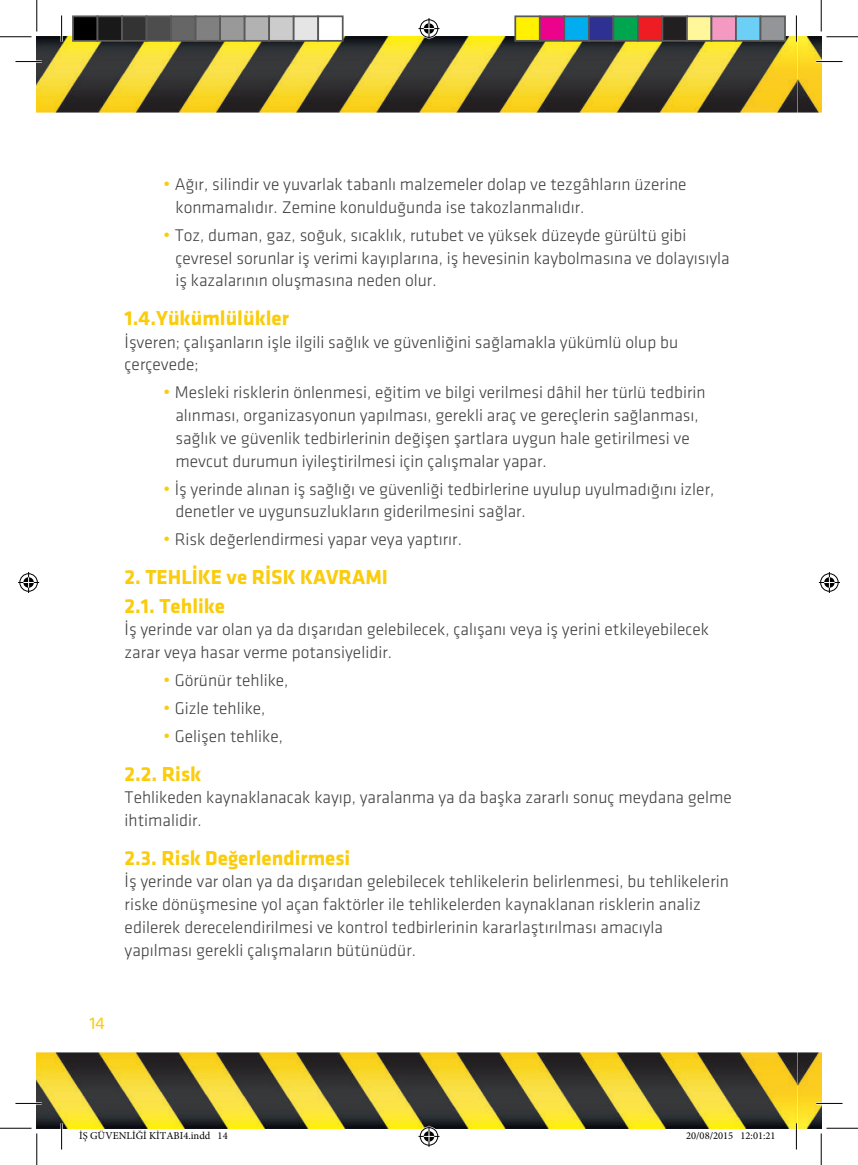
<style>
.page{position:relative;width:858px;height:1165px;background:#fff}
.page>*{position:absolute;margin:0;border:0;box-sizing:border-box;transform-origin:0 0}
.t1{font:700 21px/28.7px "Klavika";color:#facc0c}
.t2{font:300 17.5px/22.8px "Klavika";color:#3e3e3f}
.t3{font:17.5px "Klavika";color:#facc0c}
.t4{font:10.5px "Minion Pro";color:#000}
.s1{font-size:19.25px;color:#facc0c}
</style>
<div class="page">
<img style="left:37px;top:37px;width:784px;height:76px">
<img style="left:37px;top:1052px;width:784px;height:76px">
<hr style="left:15px;top:60px;width:27px;height:3px;background:#fff">
<hr style="left:816px;top:60px;width:26px;height:3px;background:#fff">
<hr style="left:15px;top:1102px;width:27px;height:2px;background:#fff">
<hr style="left:816px;top:1102px;width:26px;height:2px;background:#fff">
<hr style="left:60px;top:15px;width:3px;height:27px;background:#fff">
<hr style="left:60px;top:1123px;width:3px;height:26px;background:#fff">
<hr style="left:795px;top:15px;width:2px;height:27px;background:#fff">
<hr style="left:795px;top:1123px;width:2px;height:26px;background:#fff">
<svg style="left:15px;top:61px;width:27px;height:1px"></svg>
<svg style="left:816px;top:61px;width:26px;height:1px"></svg>
<svg style="left:15px;top:1103px;width:27px;height:1px"></svg>
<svg style="left:816px;top:1103px;width:26px;height:1px"></svg>
<svg style="left:61px;top:15px;width:1px;height:27px"></svg>
<svg style="left:61px;top:1123px;width:1px;height:26px"></svg>
<svg style="left:795px;top:15px;width:1px;height:27px"></svg>
<svg style="left:795px;top:1123px;width:1px;height:26px"></svg>
<hr style="left:0;top:36px;width:32px;height:1px;background:#000">
<hr style="left:826px;top:36px;width:31px;height:1px;background:#000">
<hr style="left:0;top:1128px;width:32px;height:1px;background:#000">
<hr style="left:826px;top:1128px;width:31px;height:1px;background:#000">
<hr style="left:36px;top:0;width:1px;height:31px;background:#000">
<hr style="left:36px;top:1133px;width:1px;height:32px;background:#000">
<hr style="left:820px;top:0;width:1px;height:31px;background:#000">
<hr style="left:820px;top:1133px;width:1px;height:32px;background:#000">
<svg style="left:418px;top:18px;width:21px;height:21px"></svg>
<svg style="left:418px;top:1126px;width:21px;height:21px"></svg>
<svg style="left:18px;top:572px;width:21px;height:21px"></svg>
<svg style="left:818px;top:572px;width:21px;height:21px"></svg>
<div style="left:73px;top:16px;width:24px;height:25px;background:#000"></div>
<div style="left:72px;top:15px;width:26px;height:27px;border:2px solid #595959"></div>
<div style="left:97px;top:16px;width:25px;height:25px;background:#191919"></div>
<div style="left:97px;top:15px;width:26px;height:27px;border:2px solid #595959"></div>
<div style="left:122px;top:16px;width:24px;height:25px;background:#333"></div>
<div style="left:121px;top:15px;width:26px;height:27px;border:2px solid #595959"></div>
<div style="left:146px;top:16px;width:25px;height:25px;background:#4d4d4d"></div>
<div style="left:146px;top:15px;width:26px;height:27px;border:2px solid #595959"></div>
<div style="left:171px;top:16px;width:24px;height:25px;background:#666"></div>
<div style="left:170px;top:15px;width:26px;height:27px;border:2px solid #595959"></div>
<div style="left:195px;top:16px;width:25px;height:25px;background:#808080"></div>
<div style="left:195px;top:15px;width:26px;height:27px;border:2px solid #595959"></div>
<div style="left:220px;top:16px;width:24px;height:25px;background:#999"></div>
<div style="left:219px;top:15px;width:26px;height:27px;border:2px solid #595959"></div>
<div style="left:244px;top:16px;width:25px;height:25px;background:#b2b2b2"></div>
<div style="left:244px;top:15px;width:26px;height:27px;border:2px solid #595959"></div>
<div style="left:269px;top:16px;width:24px;height:25px;background:#ccc"></div>
<div style="left:268px;top:15px;width:26px;height:27px;border:2px solid #595959"></div>
<div style="left:293px;top:16px;width:25px;height:25px;background:#e5e5e5"></div>
<div style="left:293px;top:15px;width:26px;height:27px;border:2px solid #595959"></div>
<div style="left:318px;top:16px;width:24px;height:25px;background:#fff"></div>
<div style="left:317px;top:15px;width:26px;height:27px;border:2px solid #595959"></div>
<div style="left:515px;top:16px;width:24px;height:25px;background:#fff101"></div>
<div style="left:514px;top:15px;width:26px;height:27px;border:2px solid #595959"></div>
<div style="left:539px;top:16px;width:25px;height:25px;background:#ed028c"></div>
<div style="left:538px;top:15px;width:27px;height:27px;border:2px solid #595959"></div>
<div style="left:564px;top:16px;width:24px;height:25px;background:#00aeef"></div>
<div style="left:563px;top:15px;width:26px;height:27px;border:2px solid #595959"></div>
<div style="left:588px;top:16px;width:25px;height:25px;background:#2e3092"></div>
<div style="left:587px;top:15px;width:27px;height:27px;border:2px solid #595959"></div>
<div style="left:613px;top:16px;width:24px;height:25px;background:#00a54f"></div>
<div style="left:612px;top:15px;width:26px;height:27px;border:2px solid #595959"></div>
<div style="left:637px;top:16px;width:25px;height:25px;background:#ee1d23"></div>
<div style="left:636px;top:15px;width:27px;height:27px;border:2px solid #595959"></div>
<div style="left:662px;top:16px;width:24px;height:25px;background:#231f20"></div>
<div style="left:661px;top:15px;width:26px;height:27px;border:2px solid #595959"></div>
<div style="left:686px;top:16px;width:25px;height:25px;background:#fff79a"></div>
<div style="left:685px;top:15px;width:27px;height:27px;border:2px solid #595959"></div>
<div style="left:711px;top:16px;width:24px;height:25px;background:#f499c2"></div>
<div style="left:710px;top:15px;width:26px;height:27px;border:2px solid #595959"></div>
<div style="left:735px;top:16px;width:25px;height:25px;background:#6bcff6"></div>
<div style="left:734px;top:15px;width:27px;height:27px;border:2px solid #595959"></div>
<div style="left:760px;top:16px;width:24px;height:25px;background:#939598"></div>
<div style="left:759px;top:15px;width:26px;height:27px;border:2px solid #595959"></div>
<p class="t2" style="left:175px;top:173px;width:512px;text-indent:-12px"><span class="s1">•</span> Ağır, silindir ve yuvarlak tabanlı malzemeler dolap ve tezgâhların üzerine konmamalıdır. Zemine konulduğunda ise takozlanmalıdır.</p>
<p class="t2" style="left:175px;top:224px;width:555px;text-indent:-12px"><span class="s1">•</span> Toz, duman, gaz, soğuk, sıcaklık, rutubet ve yüksek düzeyde gürültü gibi çevresel sorunlar iş verimi kayıplarına, iş hevesinin kaybolmasına ve dolayısıyla iş kazalarının oluşmasına neden olur.</p>
<p class="t1" style="left:125px;top:304px;width:166px">1.4.Yükümlülükler</p>
<p class="t2" style="left:125px;top:331px;width:555px">İşveren; çalışanların işle ilgili sağlık ve güvenliğini sağlamakla yükümlü olup bu çerçevede;</p>
<p class="t2" style="left:175px;top:381px;width:531px;text-indent:-12px"><span class="s1">•</span> Mesleki risklerin önlenmesi, eğitim ve bilgi verilmesi dâhil her türlü tedbirin alınması, organizasyonun yapılması, gerekli araç ve gereçlerin sağlanması, sağlık ve güvenlik tedbirlerinin değişen şartlara uygun hale getirilmesi ve mevcut durumun iyileştirilmesi için çalışmalar yapar.</p>
<p class="t2" style="left:175px;top:478px;width:540px;text-indent:-12px"><span class="s1">•</span> İş yerinde alınan iş sağlığı ve güvenliği tedbirlerine uyulup uyulmadığını izler, denetler ve uygunsuzlukların giderilmesini sağlar.</p>
<p class="t2" style="left:163px;top:528px;width:300px"><span class="s1">•</span> Risk değerlendirmesi yapar veya yaptırır.</p>
<p class="t1" style="left:125px;top:563px;width:265px">2. TEHLİKE ve RİSK KAVRAMI<br>2.1. Tehlike</p>
<p class="t2" style="left:125px;top:618px;width:586px">İş yerinde var olan ya da dışarıdan gelebilecek, çalışanı veya iş yerini etkileyebilecek zarar veya hasar verme potansiyelidir.</p>
<p class="t2" style="left:163px;top:669px;width:127px"><span class="s1">•</span> Görünür tehlike,</p>
<p class="t2" style="left:163px;top:697px;width:104px"><span class="s1">•</span> Gizle tehlike,</p>
<p class="t2" style="left:163px;top:725px;width:121px"><span class="s1">•</span> Gelişen tehlike,</p>
<p class="t1" style="left:125px;top:759px;width:78px">2.2. Risk</p>
<p class="t2" style="left:125px;top:786px;width:608px">Tehlikeden kaynaklanacak kayıp, yaralanma ya da başka zararlı sonuç meydana gelme ihtimalidir.</p>
<p class="t1" style="left:125px;top:843px;width:227px">2.3. Risk Değerlendirmesi</p>
<p class="t2" style="left:125px;top:870px;width:605px">İş yerinde var olan ya da dışarıdan gelebilecek tehlikelerin belirlenmesi, bu tehlikelerin riske dönüşmesine yol açan faktörler ile tehlikelerden kaynaklanan risklerin analiz edilerek derecelendirilmesi ve kontrol tedbirlerinin kararlaştırılması amacıyla yapılması gerekli çalışmaların bütünüdür.</p>
<p class="t3" style="left:89px;top:1014px;width:17px">14</p>
<p class="t4" style="left:79px;top:1130px;width:150px">İŞ GÜVENLİĞİ KİTABI4.indd 14</p>
<p class="t4" style="left:685px;top:1130px;width:91px">20/08/2015 12:01:21</p>
</div>
